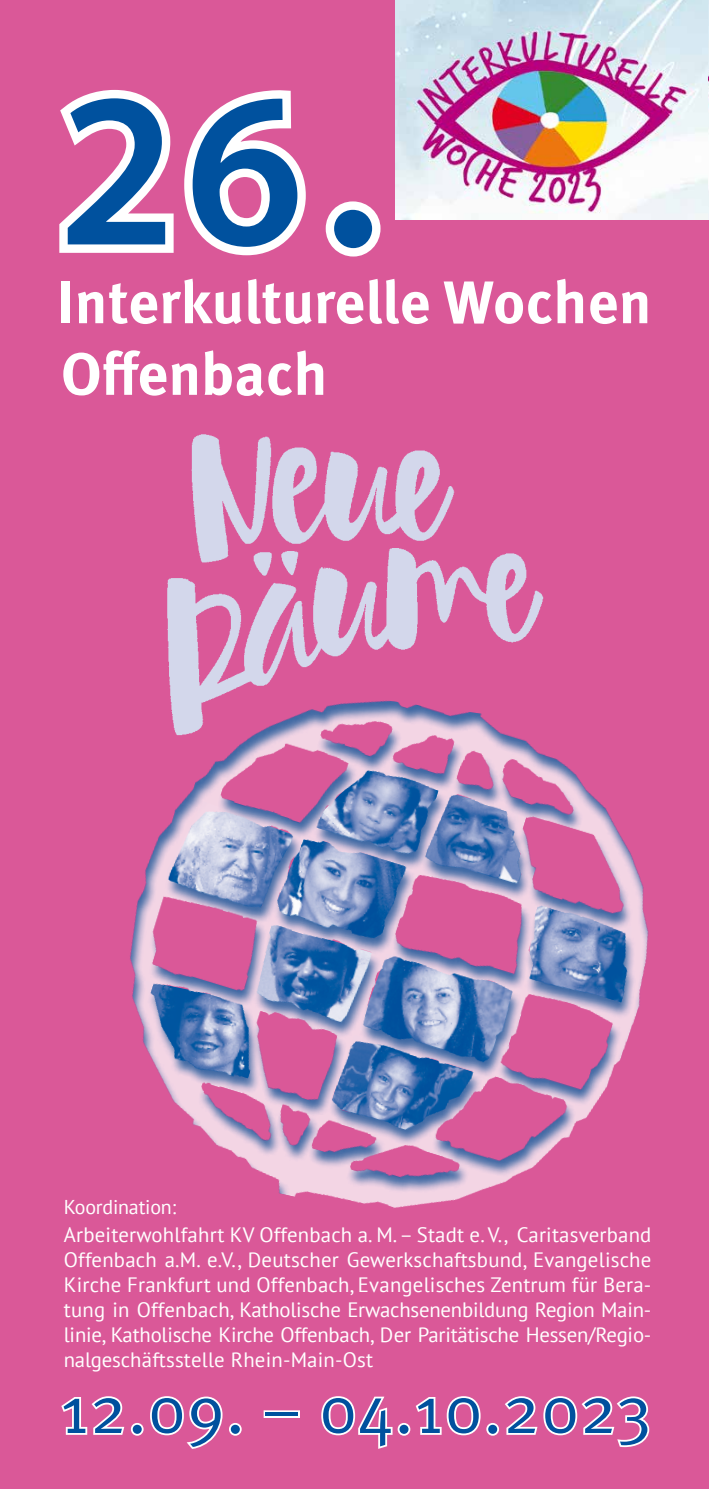
<style>
.page{position:relative;width:709px;height:1489px;background:#fff}
.page>*{position:absolute;margin:0;border:0;box-sizing:border-box;transform-origin:0 0}
.t1{font:600 221px "Myriad Pro";color:#00519e}
.t2{font:67.5px "Meta Pro Norm";color:#00519e}
.t3{font:700 60px "Meta Pro";letter-spacing:-.005em;color:#fff}
.t4{font:700 23px "PT Sans";color:#00519e}
.t5{font:20.75px/25px "PT Sans";letter-spacing:-.01em;color:#fff;text-align:justify}
.t6{font:20px "PT Sans";letter-spacing:-.01em;color:#fff}
.s1{font-family:"Meta Pro Norm";font-weight:400;font-size:283.5px}
</style>
<div class="page">
<div style="left:0;top:0;width:709px;height:1488px;background:#da5898"></div>
<svg style="left:130px;top:754px;width:519px;height:454px"></svg>
<svg style="left:61px;top:1396px;width:64px;height:39px"></svg>
<div style="left:131px;top:1422px;width:13px;height:13px;border:4px solid #fff;border-radius:50%"></div>
<svg style="left:150px;top:1396px;width:73px;height:53px"></svg>
<div style="left:229px;top:1422px;width:13px;height:13px;border:4px solid #fff;border-radius:50%"></div>
<div style="left:264px;top:1410px;width:36px;height:7px;border:4px solid #fff"></div>
<svg style="left:321px;top:1396px;width:72px;height:53px"></svg>
<div style="left:397px;top:1422px;width:13px;height:13px;border:4px solid #fff;border-radius:50%"></div>
<svg style="left:415px;top:1396px;width:66px;height:40px"></svg>
<div style="left:486px;top:1422px;width:13px;height:13px;border:4px solid #fff;border-radius:50%"></div>
<svg style="left:505px;top:1396px;width:145px;height:52px"></svg>
<svg style="left:59px;top:89px;width:247px;height:167px"></svg>
<div style="left:326px;top:201px;width:54px;height:55px;border:17px solid #fff;border-radius:50%"></div>
<img style="left:395px;top:0;width:312px;height:220px">
<img style="left:167px;top:434px;width:377px;height:320px">
<h1 class="t1" style="left:58px;top:29px;width:336px">26<span class="s1">.</span></h1>
<h3 class="t3" style="left:57px;top:255px;width:596px">Interkulturelle Wochen</h3>
<h3 class="t3" style="left:61px;top:327px;width:269px">Offenbach</h3>
<p class="t6" style="left:64px;top:1194px;width:114px">Koordination:</p>
<p class="t5" style="left:64px;top:1221px;width:589px">Arbeiterwohlfahrt KV Offenbach a. M. – Stadt e. V., Caritasverband Offenbach a.M. e.V., Deutscher Gewerkschaftsbund, Evangelische Kirche Frankfurt und Offenbach, Evangelisches Zentrum für Bera&shy;tung in Offenbach, Katholische Erwachsenenbildung Region Main&shy;linie, Katholische Kirche Offenbach, Der Paritätische Hessen/Regio&shy;nalgeschäftsstelle Rhein-Main-Ost</p>
<h2 class="t2" style="left:60px;top:1358px;width:593px">12.09. – 04.10.2023</h2>
<p class="t4" style="left:625px;top:1411px;width:15px">1</p>
</div>
